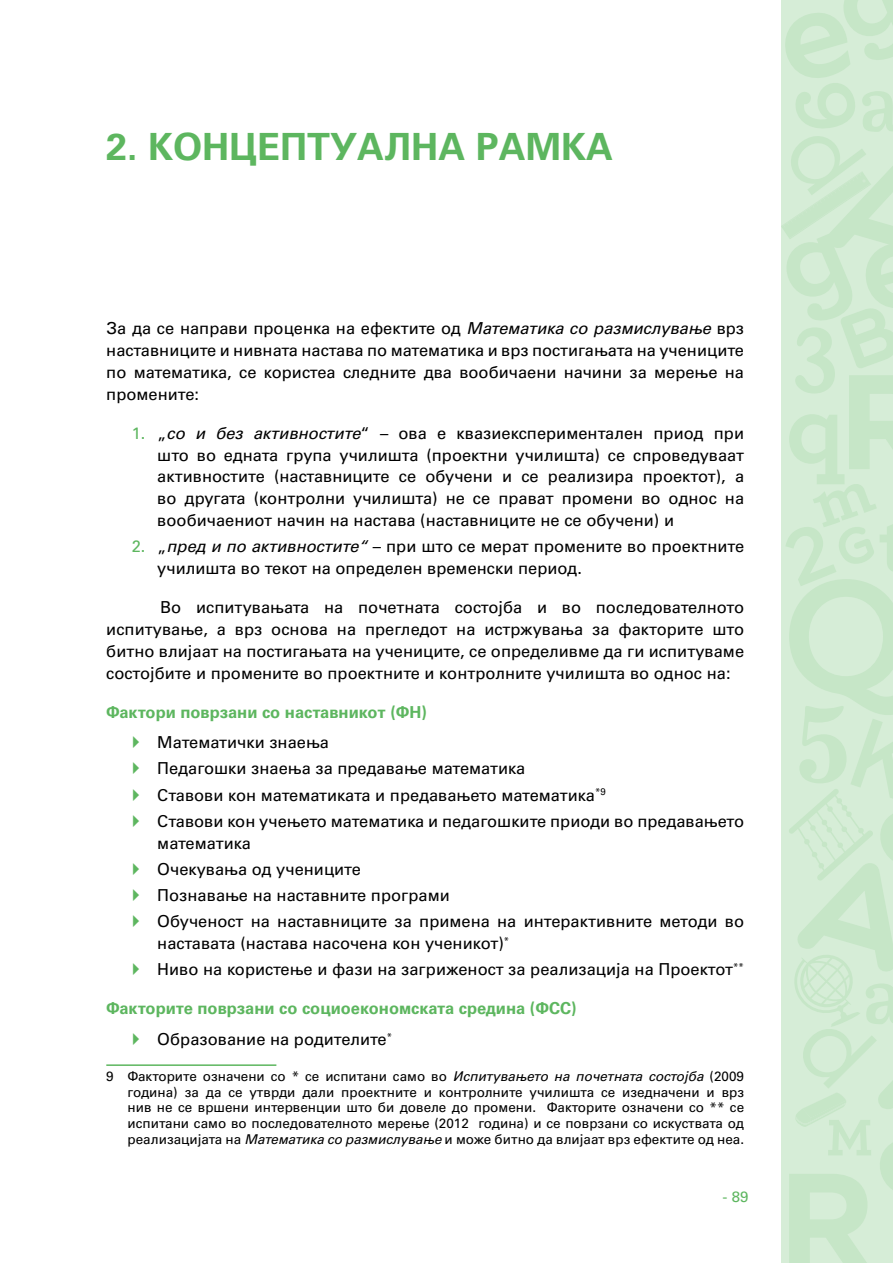
<style>
.page{position:relative;width:893px;height:1263px;background:#fff}
.page>*{position:absolute;margin:0;border:0;box-sizing:border-box;transform-origin:0 0}
.t1{font:700 37.5px "Univers C";color:#5db65f}
.t2{font:16.5px/21.9px "Univers C";color:#000}
.t3{font:700 16.5px/31px "Univers C";color:#5db65f}
.t4{font:15px "Univers C";color:#5db65f}
.t5{font:13.5px/15.8px "Univers C";color:#000;text-align:justify}
.s1{font-style:italic}
.s2{color:#5db65f}
.s3{font-weight:400;color:#000}
</style>
<div class="page">
<svg style="left:781px;top:0;width:112px;height:1263px;background:#d0ead1"></svg>
<hr style="left:106px;top:1064px;width:170px;height:2px;background:#5db65f">
<h1 class="t1" style="left:106px;top:125px;width:509px">2. КОНЦЕПТУАЛНА РАМКА</h1>
<p class="t2" style="left:106px;top:317px;width:639px;text-align:justify">За да се направи проценка на ефектите од <span class="s1">Математика со размислување</span> врз наставниците и нивната настава по математика и врз постигањата на учениците по математика, се користеа следните два вообичаени начини за мерење на промените:</p>
<p class="t2" style="left:157px;top:422px;width:588px;text-align:justify;text-indent:-26px"><span class="s2">1.</span> „<span class="s1">со и без активностите</span>“ – ова е квазиекспериментален приод при што во едната група училишта (проектни училишта) се спроведуваат активностите (наставниците се обучени и се реализира проектот), а во другата (контролни училишта) не се прават промени во однос на вообичаениот начин на настава (наставниците не се обучени) и</p>
<p class="t2" style="left:157px;top:535px;width:588px;text-indent:-26px"><span class="s2">2.</span> „<span class="s1">пред и по активностите“</span> – при што се мерат промените во проектните училишта во текот на определен временски период.</p>
<p class="t2" style="left:106px;top:596px;width:639px;text-align:justify;text-indent:54px">Во испитувањата на почетната состојба и во последователното испитување, а врз основа на прегледот на истржувања за факторите што битно влијаат на постигањата на учениците, се определивме да ги испитуваме состојбите и промените во проектните и контролните училишта во однос на:</p>
<p class="t3" style="left:106px;top:696px;width:322px">Фактори поврзани со наставникот (ФН)</p>
<p class="t2" style="left:157px;top:729px;width:588px;line-height:26.1px">Математички знаења<br>Педагошки знаења за предавање математика<br>Ставови кон математиката и предавањето математика<sup>*9<br></sup>Ставови кон учењето математика и педагошките приоди во предавањето</p>
<p class="t2" style="left:157px;top:829px;width:588px;line-height:26.1px">математика<br>Очекувања од учениците<br>Познавање на наставните програми<br>Обученост на наставниците за примена на интерактивните методи во</p>
<p class="t2" style="left:157px;top:930px;width:588px;line-height:26.1px">наставата (настава насочена кон ученикот)<sup>*<br></sup>Ниво на користење и фази на загриженост за реализација на Проектот<sup>**</sup></p>
<p class="t3" style="left:157px;top:992px;width:421px;text-indent:-51px">Факторите поврзани со социоекономската средина (ФСС)<br><span class="s3">Образование на родителите</span><sup>*</sup></p>
<p class="t5" style="left:128px;top:1068px;width:618px;text-indent:-21px">9 Факторите означени со * се испитани само во <span class="s1">Испитувањето на почетната состојба</span> (2009 година) за да се утврди дали проектните и контролните училишта се изедначени и врз нив не се вршени интервенции што би довеле до промени. Факторите означени со ** се испитани само во последователното мерење (2012 година) и се поврзани со искуствата од реализацијата на <span class="s1">Математика со размислување</span> и може битно да влијаат врз ефектите од неа.</p>
<p class="t4" style="left:723px;top:1188px;width:27px">- 89</p>
</div>
